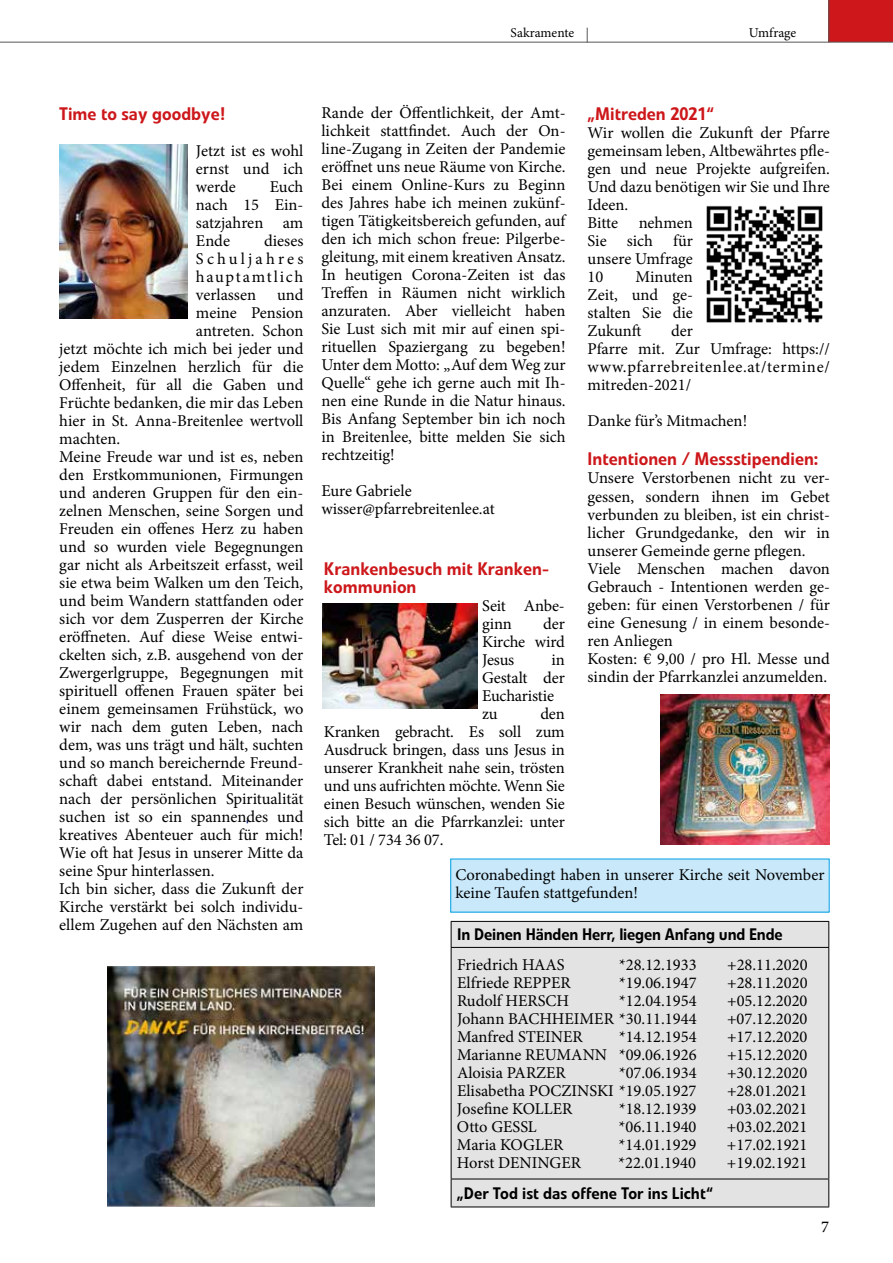
<style>
.page{position:relative;width:893px;height:1263px;background:#fff}
.page>*{position:absolute;margin:0;border:0;box-sizing:border-box;transform-origin:0 0}
.t1{font:500 18px/18px "Linotype Veto";color:#cd171a}
.t2{font:16.5px/18px "Minion Pro";color:#000;text-align:justify}
.t3{font:500 16.5px "Linotype Veto";letter-spacing:-.01em;color:#000}
.t4{font:500 16.5px "Minion Pro";color:#000}
.t5{font:13.5px "Minion Pro";color:#000}
</style>
<div class="page">
<div style="left:829px;top:0;width:64px;height:42px;background:#cd171a"></div>
<svg style="left:587px;top:28px;width:1px;height:14px"></svg>
<hr style="left:828px;top:0;width:1px;height:43px;background:#575756">
<hr style="left:0;top:42px;width:893px;height:1px;background:#575756">
<div style="left:452px;top:922px;width:376px;height:284px;background:#e3e3e3"></div>
<hr style="left:451px;top:921px;width:378px;height:1px;background:#000">
<svg style="left:451px;top:922px;width:1px;height:25px"></svg>
<svg style="left:828px;top:922px;width:1px;height:25px"></svg>
<hr style="left:451px;top:947px;width:378px;height:1px;background:#000">
<hr style="left:451px;top:948px;width:1px;height:230px;background:#000">
<hr style="left:828px;top:948px;width:1px;height:230px;background:#000">
<hr style="left:451px;top:1178px;width:378px;height:1px;background:#000">
<svg style="left:451px;top:1179px;width:1px;height:27px"></svg>
<svg style="left:828px;top:1179px;width:1px;height:27px"></svg>
<hr style="left:451px;top:1206px;width:378px;height:1px;background:#000">
<div style="left:451px;top:859px;width:378px;height:53px;background:#c9e9fb"></div>
<img style="left:59px;top:145px;width:128px;height:174px">
<img style="left:323px;top:604px;width:155px;height:104px">
<img style="left:660px;top:694px;width:170px;height:150px">
<img style="left:706px;top:205px;width:117px;height:118px">
<img style="left:108px;top:966px;width:266px;height:240px">
<p class="t5" style="left:511px;top:24px;width:65px">Sakramente</p>
<p class="t5" style="left:749px;top:24px;width:49px">Umfrage</p>
<p class="t1" style="left:59px;top:105px;width:167px">Time to say goodbye!</p>
<p class="t2" style="left:196px;top:142px;width:109px">Jetzt ist es wohl ernst und ich werde</p>
<p class="t2" style="left:196px;top:178px;width:109px;text-indent:74px">Euch nach 15 Ein&shy;satzjahren am Ende</p>
<p class="t2" style="left:196px;top:232px;width:109px;text-indent:68px">dieses Schuljahres hauptamtlich verlassen</p>
<p class="t2" style="left:277px;top:286px;width:28px">und</p>
<p class="t2" style="left:196px;top:304px;width:109px">meine Pension</p>
<p class="t2" style="left:196px;top:322px;width:109px">antreten. Schon</p>
<p class="t2" style="left:59px;top:340px;width:246px">jetzt möchte ich mich bei jeder und</p>
<p class="t2" style="left:59px;top:358px;width:246px">jedem Einzelnen herzlich für die</p>
<p class="t2" style="left:59px;top:376px;width:246px">Offenheit, für all die Gaben und</p>
<p class="t2" style="left:59px;top:394px;width:246px">Früchte bedanken, die mir das Leben</p>
<p class="t2" style="left:59px;top:412px;width:246px">hier in St. Anna-Breitenlee wertvoll</p>
<p class="t2" style="left:59px;top:430px;width:62px">machten.</p>
<p class="t2" style="left:59px;top:448px;width:246px">Meine Freude war und ist es, neben</p>
<p class="t2" style="left:59px;top:466px;width:246px">den Erstkommunionen, Firmungen</p>
<p class="t2" style="left:59px;top:484px;width:246px">und anderen Gruppen für den ein-</p>
<p class="t2" style="left:59px;top:502px;width:246px">zelnen Menschen, seine Sorgen und</p>
<p class="t2" style="left:59px;top:520px;width:246px">Freuden ein offenes Herz zu haben</p>
<p class="t2" style="left:59px;top:538px;width:246px">und so wurden viele Begegnungen</p>
<p class="t2" style="left:59px;top:556px;width:246px">gar nicht als Arbeitszeit erfasst, weil</p>
<p class="t2" style="left:59px;top:574px;width:246px">sie etwa beim Walken um den Teich,</p>
<p class="t2" style="left:59px;top:592px;width:246px">und beim Wandern stattfanden oder</p>
<p class="t2" style="left:59px;top:610px;width:246px">sich vor dem Zusperren der Kirche</p>
<p class="t2" style="left:59px;top:628px;width:246px">eröffneten. Auf diese Weise entwi-</p>
<p class="t2" style="left:59px;top:646px;width:246px">ckelten sich, z.B. ausgehend von der</p>
<p class="t2" style="left:59px;top:664px;width:246px">Zwergerlgruppe, Begegnungen mit</p>
<p class="t2" style="left:59px;top:682px;width:246px">spirituell offenen Frauen später bei</p>
<p class="t2" style="left:59px;top:700px;width:246px">einem gemeinsamen Frühstück, wo</p>
<p class="t2" style="left:59px;top:718px;width:246px">wir nach dem guten Leben, nach</p>
<p class="t2" style="left:59px;top:736px;width:246px">dem, was uns trägt und hält, suchten</p>
<p class="t2" style="left:59px;top:754px;width:246px">und so manch bereichernde Freund-</p>
<p class="t2" style="left:59px;top:772px;width:246px">schaft dabei entstand. Miteinander</p>
<p class="t2" style="left:59px;top:790px;width:246px">nach der persönlichen Spiritualität</p>
<p class="t2" style="left:59px;top:808px;width:246px">suchen ist so ein spannendes und</p>
<p class="t2" style="left:59px;top:826px;width:246px">kreatives Abenteuer auch für mich!</p>
<p class="t2" style="left:59px;top:844px;width:246px">Wie oft hat Jesus in unserer Mitte da</p>
<p class="t2" style="left:59px;top:862px;width:157px">seine Spur hinterlassen.</p>
<p class="t2" style="left:59px;top:880px;width:246px">Ich bin sicher, dass die Zukunft der</p>
<p class="t2" style="left:59px;top:898px;width:246px">Kirche verstärkt bei solch individu-</p>
<p class="t2" style="left:59px;top:916px;width:246px">ellem Zugehen auf den Nächsten am</p>
<p class="t2" style="left:321px;top:104px;width:246px">Rande der Öffentlichkeit, der Amt&shy;lichkeit stattfindet. Auch der On&shy;line-Zugang in Zeiten der Pandemie eröffnet uns neue Räume von Kirche.<br>Bei einem Online-Kurs zu Beginn des Jahres habe ich meinen zukünf&shy;tigen Tätigkeitsbereich gefunden, auf den ich mich schon freue: Pilgerbe&shy;gleitung, mit einem kreativen Ansatz.<br>In heutigen Corona-Zeiten ist das Treffen in Räumen nicht wirklich anzuraten. Aber vielleicht haben Sie Lust sich mit mir auf einen spi&shy;rituellen Spaziergang zu begeben!<br>Unter dem Motto: „Auf dem Weg zur Quelle“ gehe ich gerne auch mit Ih&shy;nen eine Runde in die Natur hinaus.<br>Bis Anfang September bin ich noch in Breitenlee, bitte melden Sie sich rechtzeitig!</p>
<p class="t2" style="left:321px;top:482px;width:175px">Eure Gabriele wisser@pfarrebreitenlee.at</p>
<p class="t1" style="left:324px;top:560px;width:227px">Krankenbesuch mit Kranken&shy;kommunion</p>
<p class="t2" style="left:482px;top:597px;width:84px">Seit Anbe&shy;ginn</p>
<p class="t2" style="left:482px;top:615px;width:84px;text-indent:61px">der Kirche wird Jesus</p>
<p class="t2" style="left:482px;top:651px;width:84px;text-align:left;text-indent:69px">in<br>Gestalt der<br>Eucharistie zu</p>
<p class="t2" style="left:324px;top:705px;width:242px;text-indent:216px">den Kranken gebracht. Es soll zum Ausdruck bringen, dass uns Jesus in unserer Krankheit nahe sein, trösten und uns aufrichten möchte. Wenn Sie einen Besuch wünschen, wenden Sie sich bitte an die Pfarrkanzlei: unter Tel: 01 / 734 36 07.</p>
<p class="t1" style="left:588px;top:105px;width:128px">„Mitreden 2021“</p>
<p class="t2" style="left:588px;top:124px;width:244px;text-align:left">Wir wollen die Zukunft der Pfarre gemeinsam leben, Altbewährtes pfle&shy;gen und neue Projekte aufgreifen.<br>Und dazu benötigen wir Sie und Ihre<br>Ideen.<br>Bitte nehmen<br>Sie sich für<br>unsere Umfrage<br>10</p>
<p class="t2" style="left:588px;top:268px;width:107px;text-indent:48px">Minuten Zeit, und ge&shy;stalten Sie die Zukunft</p>
<p class="t2" style="left:588px;top:322px;width:244px;text-align:left;text-indent:83px">der<br>Pfarre mit. Zur Umfrage: https:// www.pfarrebreitenlee.at/termine/ mitreden-2021/</p>
<p class="t2" style="left:588px;top:412px;width:161px">Danke für’s Mitmachen!</p>
<p class="t1" style="left:588px;top:450px;width:232px">Intentionen / Messstipendien:</p>
<p class="t2" style="left:588px;top:469px;width:244px;text-align:left">Unsere Verstorbenen nicht zu ver&shy;gessen, sondern ihnen im Gebet verbunden zu bleiben, ist ein christ&shy;licher Grundgedanke, den wir in unserer Gemeinde gerne pflegen.<br>Viele Menschen machen davon<br>Gebrauch - Intentionen werden ge&shy;geben: für einen Verstorbenen / für eine Genesung / in einem besonde&shy;ren Anliegen<br>Kosten: € 9,00 / pro Hl. Messe und sindin der Pfarrkanzlei anzumelden.</p>
<p class="t2" style="left:455px;top:866px;width:371px">Coronabedingt haben in unserer Kirche seit November keine Taufen stattgefunden!</p>
<p class="t3" style="left:457px;top:924px;width:327px">In Deinen Händen Herr, liegen Anfang und Ende</p>
<p class="t2" style="left:457px;top:956px;width:109px">Friedrich HAAS</p>
<p class="t2" style="left:619px;top:956px;width:79px">*28.12.1933</p>
<p class="t2" style="left:727px;top:956px;width:82px">+28.11.2020</p>
<p class="t2" style="left:457px;top:974px;width:115px">Elfriede REPPER</p>
<p class="t2" style="left:619px;top:974px;width:79px">*19.06.1947</p>
<p class="t2" style="left:727px;top:974px;width:82px">+28.11.2020</p>
<p class="t2" style="left:457px;top:992px;width:114px">Rudolf HERSCH</p>
<p class="t2" style="left:619px;top:992px;width:79px">*12.04.1954</p>
<p class="t2" style="left:727px;top:992px;width:82px">+05.12.2020</p>
<p class="t2" style="left:457px;top:1010px;width:241px">Johann BACHHEIMER *30.11.1944</p>
<p class="t2" style="left:727px;top:1010px;width:82px">+07.12.2020</p>
<p class="t2" style="left:457px;top:1028px;width:127px">Manfred STEINER</p>
<p class="t2" style="left:619px;top:1028px;width:79px">*14.12.1954</p>
<p class="t2" style="left:727px;top:1028px;width:82px">+17.12.2020</p>
<p class="t2" style="left:457px;top:1046px;width:241px">Marianne REUMANN *09.06.1926</p>
<p class="t2" style="left:727px;top:1046px;width:82px">+15.12.2020</p>
<p class="t2" style="left:457px;top:1064px;width:110px">Aloisia PARZER</p>
<p class="t2" style="left:619px;top:1064px;width:79px">*07.06.1934</p>
<p class="t2" style="left:727px;top:1064px;width:82px">+30.12.2020</p>
<p class="t2" style="left:457px;top:1082px;width:241px">Elisabetha POCZINSKI *19.05.1927</p>
<p class="t2" style="left:727px;top:1082px;width:82px">+28.01.2021</p>
<p class="t2" style="left:457px;top:1100px;width:117px">Josefine KOLLER</p>
<p class="t2" style="left:619px;top:1100px;width:79px">*18.12.1939</p>
<p class="t2" style="left:727px;top:1100px;width:82px">+03.02.2021</p>
<p class="t2" style="left:457px;top:1118px;width:81px">Otto GESSL</p>
<p class="t2" style="left:619px;top:1118px;width:79px">*06.11.1940</p>
<p class="t2" style="left:727px;top:1118px;width:82px">+03.02.2021</p>
<p class="t2" style="left:457px;top:1136px;width:108px">Maria KOGLER</p>
<p class="t2" style="left:619px;top:1136px;width:79px">*14.01.1929</p>
<p class="t2" style="left:727px;top:1136px;width:82px">+17.02.1921</p>
<p class="t2" style="left:457px;top:1154px;width:126px">Horst DENINGER</p>
<p class="t2" style="left:618px;top:1154px;width:79px">*22.01.1940</p>
<p class="t2" style="left:727px;top:1154px;width:82px">+19.02.1921</p>
<p class="t3" style="left:457px;top:1184px;width:258px">„Der Tod ist das offene Tor ins Licht“</p>
<p class="t4" style="left:821px;top:1216px;width:9px">7</p>
</div>
